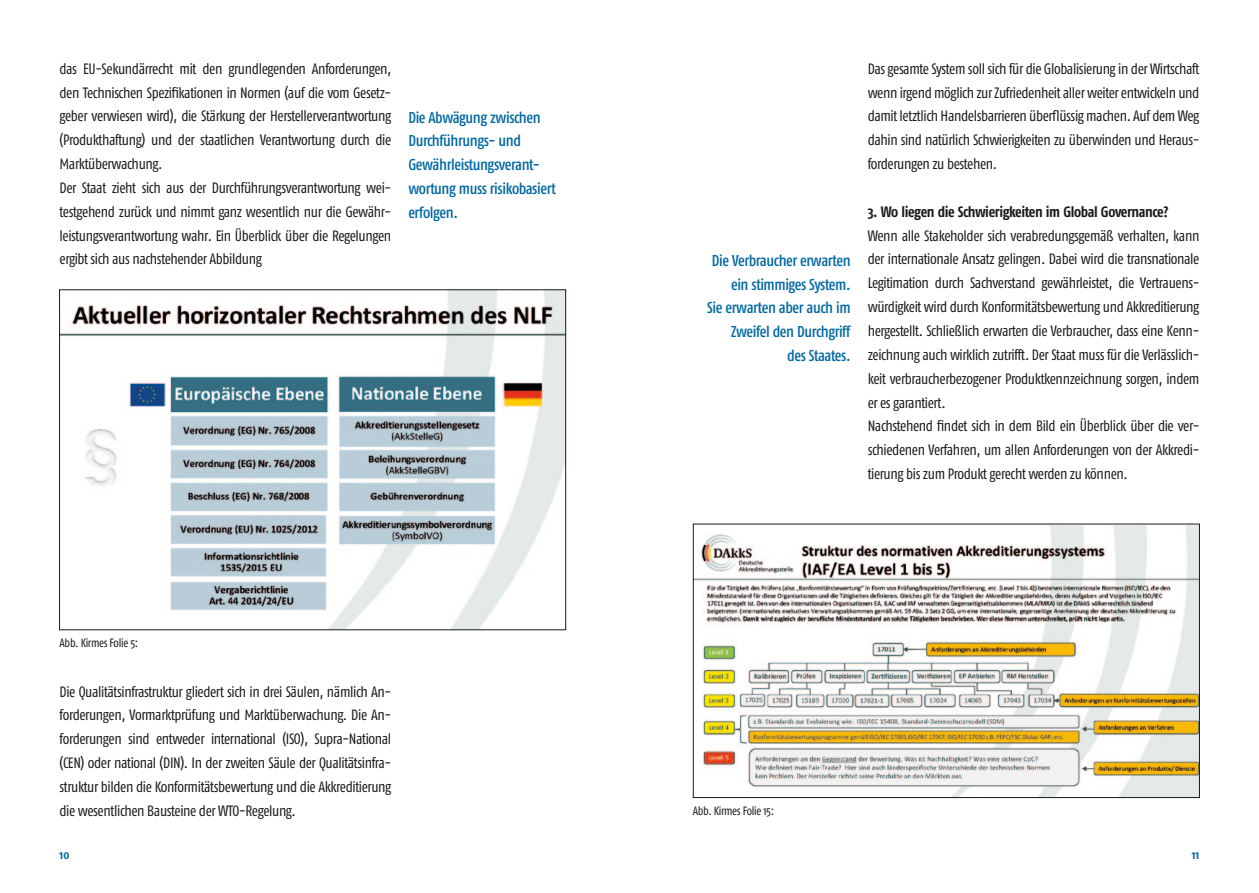
<style>
.page{position:relative;width:1259px;height:893px;background:#fff}
.page>*{position:absolute;margin:0;border:0;box-sizing:border-box;transform-origin:0 0}
.t1{font:15.75px/23.9px "Fago Co Med";letter-spacing:-.025em;color:#0068a2;text-align:right}
.t2{font:15px/23.9px "Fago Co";letter-spacing:-.025em;color:#1b181c}
.t3{font:700 15px "Fago Co";letter-spacing:-.03em;color:#1b181c}
.t4{font:12px "Fago Co";letter-spacing:-.025em;color:#1b181c}
.t5{font:700 12px "Fago Co";color:#0068a2}
</style>
<div class="page">
<img style="left:61px;top:292px;width:503px;height:336px">
<img style="left:695px;top:526px;width:502px;height:270px">
<div style="left:693px;top:524px;width:506px;height:274px;border:1px solid #1b181c"></div>
<p class="t2" style="left:60px;top:56px;width:333px">das EU-Sekundärrecht mit den grundlegenden Anforderungen, den Technischen Spezifikationen in Normen (auf die vom Gesetz&shy;geber verwiesen wird), die Stärkung der Herstellerverantwortung (Produkthaftung) und der staatlichen Verantwortung durch die Marktüberwachung.<br>Der Staat zieht sich aus der Durchführungsverantwortung wei&shy;testgehend zurück und nimmt ganz wesentlich nur die Gewähr&shy;leistungsverantwortung wahr. Ein Überblick über die Regelungen ergibt sich aus nachstehender Abbildung</p>
<p class="t1" style="left:408px;top:105px;width:149px;text-align:left">Die Abwägung zwischen<br>Durchführungs- und<br>Gewährleistungsverant&shy;wortung muss risikobasiert erfolgen.</p>
<p class="t4" style="left:60px;top:636px;width:80px">Abb. Kirmes Folie 5:</p>
<p class="t2" style="left:60px;top:679px;width:333px;text-align:justify">Die Qualitätsinfrastruktur gliedert sich in drei Säulen, nämlich An&shy;forderungen, Vormarktprüfung und Marktüberwachung. Die An&shy;forderungen sind entweder international (ISO), Supra-National (CEN) oder national (DIN). In der zweiten Säule der Qualitätsinfra&shy;struktur bilden die Konformitätsbewertung und die Akkreditierung die wesentlichen Bausteine der WTO-Regelung.</p>
<p class="t1" style="left:707px;top:248px;width:145px">Die Verbraucher erwarten ein stimmiges System.<br>Sie erwarten aber auch im<br>Zweifel den Durchgriff<br>des Staates.</p>
<p class="t2" style="left:867px;top:56px;width:333px;text-align:justify">Das gesamte System soll sich für die Globalisierung in der Wirtschaft wenn irgend möglich zur Zufriedenheit aller weiter entwickeln und damit letztlich Handelsbarrieren überflüssig machen. Auf dem Weg dahin sind natürlich Schwierigkeiten zu überwinden und Heraus&shy;forderungen zu bestehen.</p>
<p class="t3" style="left:867px;top:203px;width:302px">3. Wo liegen die Schwierigkeiten im Global Governance?</p>
<p class="t2" style="left:867px;top:223px;width:333px">Wenn alle Stakeholder sich verabredungsgemäß verhalten, kann der internationale Ansatz gelingen. Dabei wird die transnationale Legitimation durch Sachverstand gewährleistet, die Vertrauens&shy;würdigkeit wird durch Konformitätsbewertung und Akkreditierung hergestellt. Schließlich erwarten die Verbraucher, dass eine Kenn&shy;zeichnung auch wirklich zutrifft. Der Staat muss für die Verlässlich&shy;keit verbraucherbezogener Produktkennzeichnung sorgen, indem er es garantiert.<br>Nachstehend findet sich in dem Bild ein Überblick über die ver&shy;schiedenen Verfahren, um allen Anforderungen von der Akkredi&shy;tierung bis zum Produkt gerecht werden zu können.</p>
<p class="t4" style="left:692px;top:804px;width:83px">Abb. Kirmes Folie 15:</p>
<p class="t5" style="left:60px;top:847px;width:11px">10</p>
<p class="t5" style="left:1191px;top:847px;width:9px">11</p>
</div>
